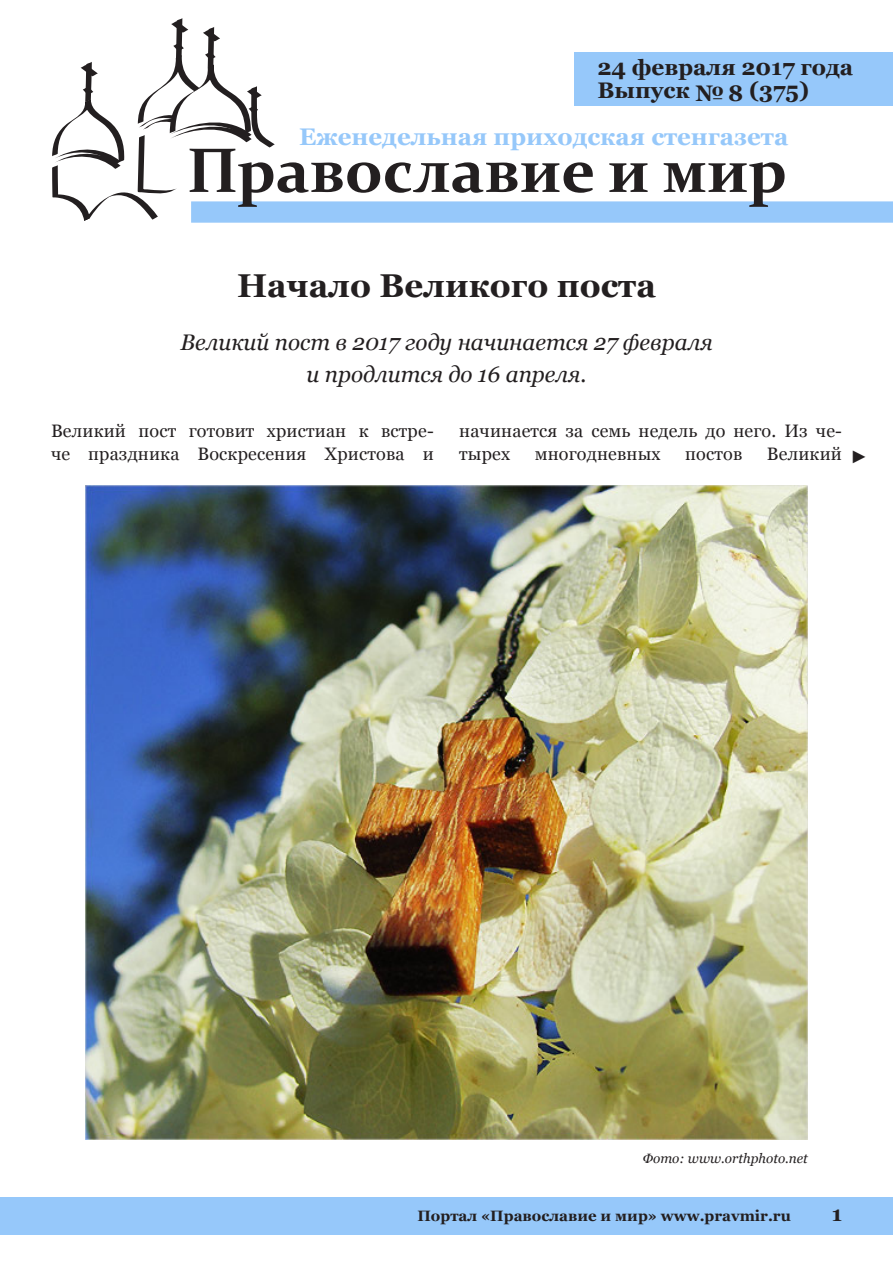
<style>
.page{position:relative;width:893px;height:1263px;background:#fff}
.page>*{position:absolute;margin:0;border:0;box-sizing:border-box;transform-origin:0 0}
.Zagolovok{font:700 33px "Georgia";color:#231f20}
.t1{font:700 24px "Georgia";color:#96c8fa}
.Author{font:italic 22.5px/31.5px "Georgia";color:#231f20;text-align:center}
.t2{font:700 22.5px/22.5px "Georgia";color:#231f20}
.t3{font:700 21px "Georgia";color:#231f20}
.Text_first{font:18px/23.7px "Georgia";letter-spacing:.01em;color:#231f20}
.Text{font:18px "Arial";color:#231f20}
.t4{font:700 15px "Georgia";color:#231f20}
.Podpis_pod_photo{font:italic 13.5px "Georgia";color:#231f20}
</style>
<div class="page">
<div style="left:191px;top:201px;width:702px;height:22px;background:#96c8fa"></div>
<div style="left:574px;top:53px;width:319px;height:53px;background:#96c8fa"></div>
<svg style="left:52px;top:18px;width:541px;height:203px"></svg>
<svg style="left:609px;top:163px;width:39px;height:29px"></svg>
<svg style="left:664px;top:162px;width:121px;height:45px"></svg>
<div style="left:0;top:1197px;width:893px;height:37px;background:#96c8fa"></div>
<img style="left:85px;top:486px;width:723px;height:654px">
<p class="t2" style="left:597px;top:56px;width:257px">24 февраля 2017 года<br>Выпуск № 8 (375)</p>
<h2 class="t1" style="left:299px;top:122px;width:491px">Еженедельная приходская стенгазета</h2>
<p class="Zagolovok" style="left:237px;top:265px;width:420px">Начало Великого поста</p>
<p class="Author" style="left:180px;top:327px;width:534px">Великий пост в 2017 году начинается 27 февраля и продлится до 16 апреля.</p>
<p class="Text_first" style="left:51px;top:419px;width:384px">Великий пост готовит христиан к встре&shy;че праздника Воскресения Христова и</p>
<p class="Text_first" style="left:459px;top:419px;width:384px">начинается за семь недель до него. Из че&shy;тырех</p>
<p class="Text_first" style="left:535px;top:443px;width:127px">многодневных</p>
<p class="Text_first" style="left:685px;top:443px;width:59px">постов</p>
<p class="Text_first" style="left:767px;top:443px;width:76px">Великий</p>
<p class="Text" style="left:850px;top:444px;width:19px">►</p>
<p class="Podpis_pod_photo" style="left:643px;top:1149px;width:167px">Фото: www.orthphoto.net</p>
<p class="t4" style="left:417px;top:1206px;width:375px">Портал «Православие и мир» www.pravmir.ru</p>
<p class="t3" style="left:832px;top:1200px;width:12px">1</p>
</div>
